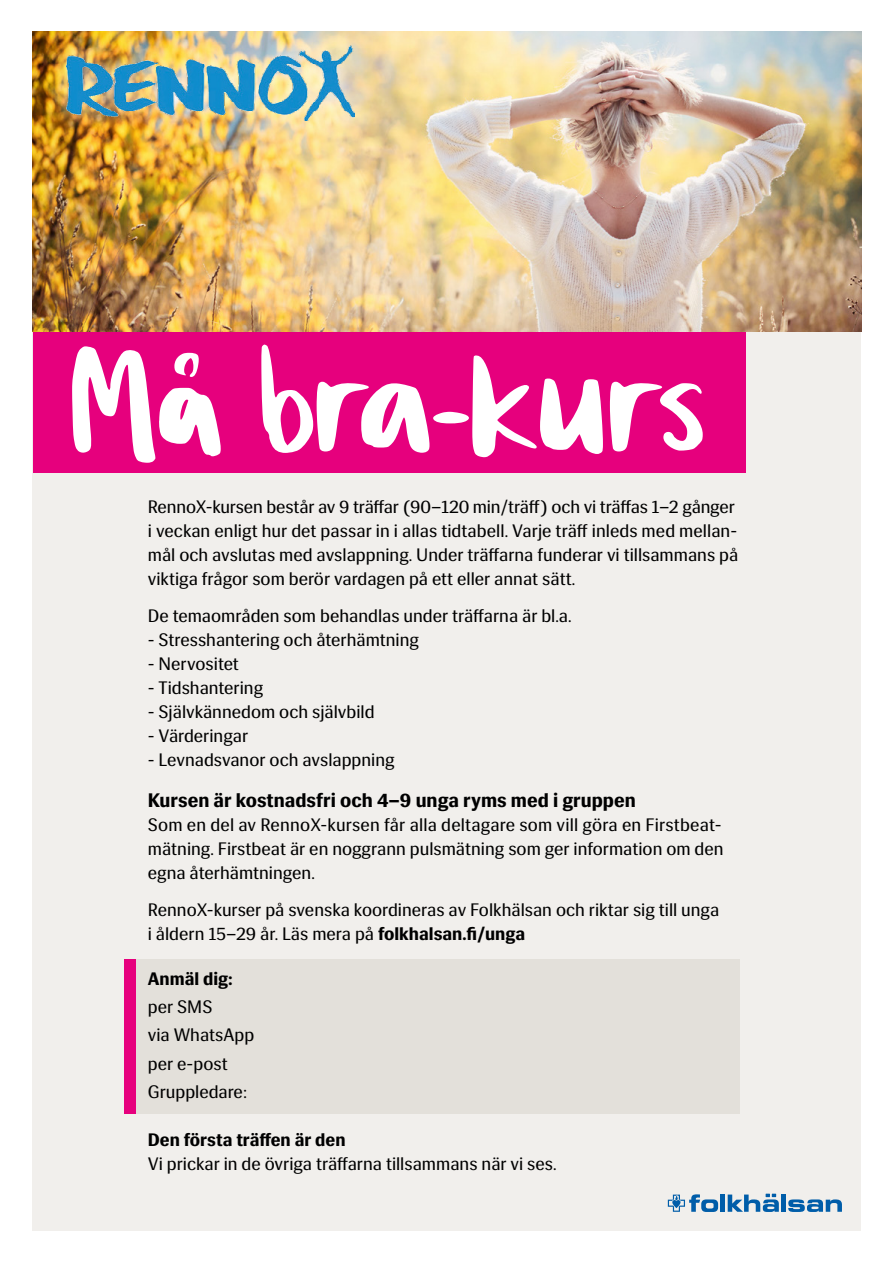
<style>
.page{position:relative;width:893px;height:1263px;background:#fff}
.page>*{position:absolute;margin:0;border:0;box-sizing:border-box;transform-origin:0 0}
.t1{font:183px "Cilla F Hscript";color:#fff}
.t2{font:700 19.5px "Siri";color:#000}
.t3{font:18px/24px "Siri";color:#000}
.t4{font:700 18px "Siri";color:#000}
.s1{font-weight:700}
</style>
<div class="page">
<div style="left:33px;top:325px;width:828px;height:906px;background:#f1efec"></div>
<div style="left:124px;top:960px;width:616px;height:154px;background:#e3e0da"></div>
<div style="left:124px;top:960px;width:12px;height:154px;background:#e6007d"></div>
<div style="left:33px;top:331px;width:713px;height:141px;background:#e6007d"></div>
<img style="left:33px;top:32px;width:828px;height:300px">
<svg style="left:668px;top:1194px;width:50px;height:18px"></svg>
<div style="left:720px;top:1194px;width:5px;height:18px;background:#005da9"></div>
<div style="left:781px;top:1194px;width:5px;height:18px;background:#005da9"></div>
<svg style="left:788px;top:1199px;width:54px;height:13px"></svg>
<svg style="left:728px;top:1194px;width:51px;height:18px"></svg>
<div style="left:48px;top:29px;width:324px;height:109px;background:#fff;opacity:.75"></div>
<img style="left:66px;top:46px;width:289px;height:74px">
<h1 class="t1" style="left:70px;top:302px;width:635px">Må bra-kurs</h1>
<p class="t3" style="left:148px;top:495px;width:592px">RennoX-kursen består av 9 träffar (90–120 min/träff) och vi träffas 1–2 gånger i veckan enligt hur det passar in i allas tidtabell. Varje träff inleds med mellan&shy;mål och avslutas med avslappning. Under träffarna funderar vi tillsammans på viktiga frågor som berör vardagen på ett eller annat sätt.</p>
<p class="t3" style="left:148px;top:604px;width:425px">De temaområden som behandlas under träffarna är bl.a.</p>
<p class="t3" style="left:148px;top:628px;width:273px">- Stresshantering och återhämtning</p>
<p class="t3" style="left:148px;top:652px;width:93px">- Nervositet</p>
<p class="t3" style="left:148px;top:676px;width:117px">- Tidshantering</p>
<p class="t3" style="left:148px;top:700px;width:228px">- Självkännedom och självbild</p>
<p class="t3" style="left:148px;top:724px;width:102px">- Värderingar</p>
<p class="t3" style="left:148px;top:748px;width:248px">- Levnadsvanor och avslappning</p>
<p class="t2" style="left:148px;top:789px;width:489px">Kursen är kostnadsfri och 4–9 unga ryms med i gruppen</p>
<p class="t3" style="left:148px;top:813px;width:577px;text-align:justify">Som en del av RennoX-kursen får alla deltagare som vill göra en Firstbeat&shy;mätning. Firstbeat är en noggrann pulsmätning som ger information om den egna återhämtningen.</p>
<p class="t3" style="left:148px;top:897px;width:573px">RennoX-kurser på svenska koordineras av Folkhälsan och riktar sig till unga i åldern 15–29 år. Läs mera på <span class="s1">folkhalsan.fi/unga</span></p>
<p class="t4" style="left:148px;top:968px;width:87px">Anmäl dig:</p>
<p class="t3" style="left:148px;top:993px;width:108px;line-height:28.2px">per SMS<br>via WhatsApp per e-post<br>Gruppledare:</p>
<p class="t4" style="left:148px;top:1129px;width:199px">Den första träffen är den</p>
<p class="t3" style="left:148px;top:1152px;width:410px">Vi prickar in de övriga träffarna tillsammans när vi ses.</p>
</div>
